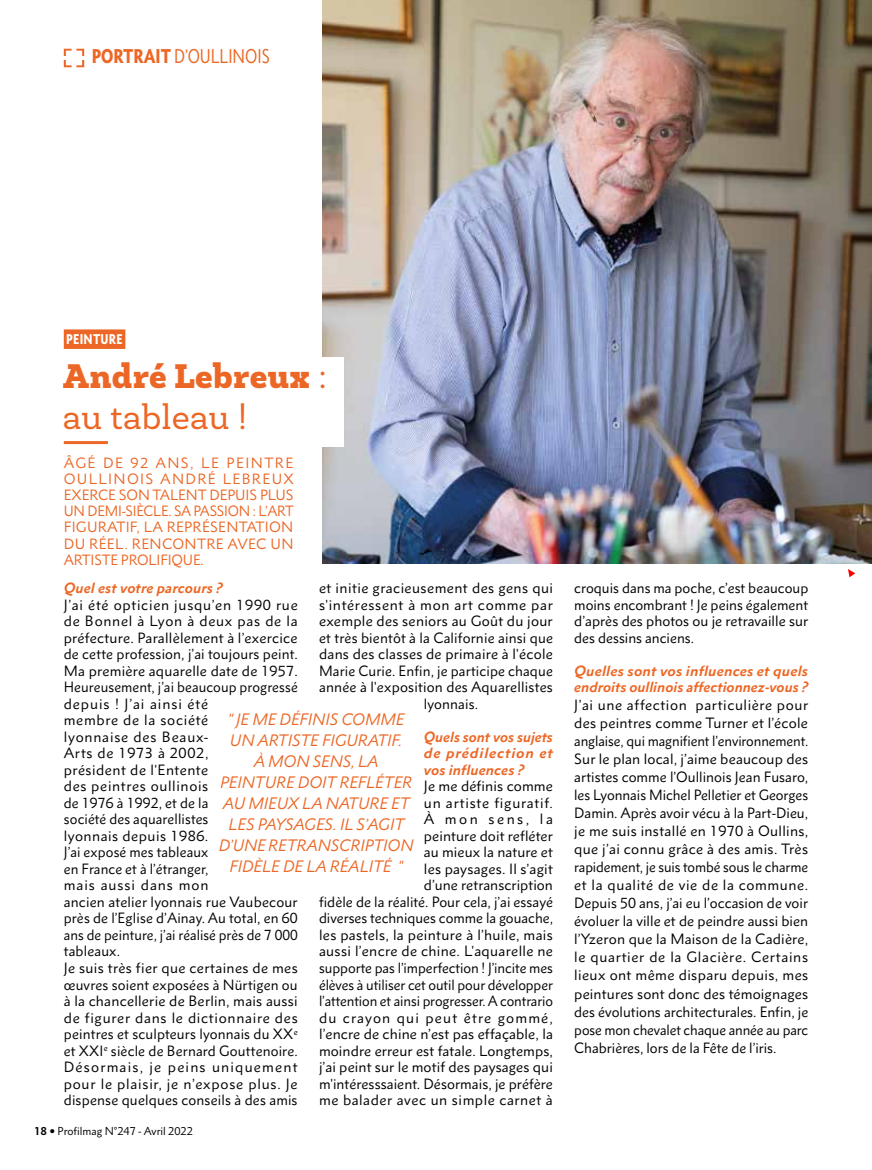
<style>
.page{position:relative;width:872px;height:1170px;background:#fff}
.page>*{position:absolute;margin:0;border:0;box-sizing:border-box;transform-origin:0 0}
.t1{font:900 34.5px/41.4px "Newslab";letter-spacing:.01em;color:#ec6725}
.t2{font:condensed 18px "Metro Nova Pro";color:#ec6725}
.t3{font:italic 15px/21px "Metro Nova Pro";color:#ec6725;text-align:center}
.t4{font:13.5px/16.5px "Metro Nova Pro";letter-spacing:.01em;color:#000;text-align:justify}
.t5{font:13.5px/16.2px "Metro Nova Pro";letter-spacing:.01em;color:#ec6725;text-align:justify}
.t6{font:italic 700 13.5px/16.5px "Metro Nova Pro";letter-spacing:.01em;color:#ec6725;text-align:justify}
.t7{font:13.5px "Metro Nova Pro";letter-spacing:.03em;color:#000}
.t8{font:13.5px "Metro Nova Pro";letter-spacing:.045em;color:#000}
.t9{font:900 condensed 12.75px "Metro Nova Pro";letter-spacing:.02em;color:#fff}
.t10{font:10.5px "Metro Nova Pro";color:#000}
.s1{font-weight:900}
.s2{font-weight:400}
.s3{font-weight:700}
</style>
<div class="page">
<svg style="left:848px;top:569px;width:7px;height:8px"></svg>
<img style="left:322px;top:0;width:550px;height:563px">
<svg style="left:64px;top:49px;width:20px;height:18px"></svg>
<div style="left:64px;top:329px;width:61px;height:20px;background:#ec6725"></div>
<div style="left:48px;top:357px;width:296px;height:89px;background:#fff"></div>
<hr style="left:64px;top:441px;width:44px;height:3px;background:#ec6725">
<h2 class="t2" style="left:92px;top:44px;width:180px"><span class="s1">PORTRAIT</span> D’OULLINOIS</h2>
<p class="t9" style="left:66px;top:331px;width:58px">PEINTURE</p>
<h1 class="t1" style="left:63px;top:355px;width:265px">André Lebreux <span class="s2">: au tableau !</span></h1>
<p class="t5" style="left:64px;top:454px;width:231px">ÂGÉ DE 92 ANS, LE PEINTRE OULLINOIS ANDRÉ LEBREUX EXERCE SON TALENT DEPUIS PLUS UN DEMI-SIÈCLE. SA PASSION : L’ART FIGURATIF, LA REPRÉSENTATION DU RÉEL. RENCONTRE AVEC UN ARTISTE PROLIFIQUE.</p>
<p class="t6" style="left:64px;top:579px;width:160px">Quel est votre parcours ?</p>
<p class="t4" style="left:64px;top:596px;width:235px;text-align:left">J’ai été opticien jusqu’en 1990 rue de Bonnel à Lyon à deux pas de la préfecture. Parallèlement à l’exercice de cette profession, j’ai toujours peint.<br>Ma première aquarelle date de 1957.<br>Heureusement, j’ai beaucoup progressé depuis ! J’ai ainsi été<br>membre de la société<br>lyonnaise des Beaux-<br>Arts de 1973 à 2002,<br>président de l'Entente<br>des peintres oullinois<br>de 1976 à 1992, et de la<br>société des aquarellistes<br>lyonnais depuis 1986.<br>J’ai exposé mes tableaux<br>en France et à l’étranger,<br>mais aussi dans mon<br>ancien atelier lyonnais rue Vaubecour près de l’Eglise d’Ainay. Au total, en 60 ans de peinture, j’ai réalisé près de 7 000 tableaux.<br>Je suis très fier que certaines de mes œuvres soient exposées à Nürtigen ou à la chancellerie de Berlin, mais aussi de figurer dans le dictionnaire des peintres et sculpteurs lyonnais du XX<sup>e </sup>et XXI<sup>e</sup> siècle de Bernard Gouttenoire.<br>Désormais, je peins uniquement pour le plaisir, je n’expose plus. Je dispense quelques conseils à des amis</p>
<p class="t7" style="left:319px;top:579px;width:235px">et initie gracieusement des gens qui</p>
<p class="t8" style="left:319px;top:596px;width:235px">s'intéressent à mon art comme par</p>
<p class="t4" style="left:319px;top:612px;width:235px">exemple des seniors au Goût du jour</p>
<p class="t4" style="left:319px;top:629px;width:235px">et très bientôt à la Californie ainsi que</p>
<p class="t4" style="left:319px;top:645px;width:235px">dans des classes de primaire à l'école</p>
<p class="t4" style="left:319px;top:662px;width:235px">Marie Curie. Enfin, je participe chaque</p>
<p class="t4" style="left:319px;top:678px;width:235px">année à l'exposition des Aquarellistes</p>
<p class="t4" style="left:424px;top:695px;width:56px">lyonnais.</p>
<p class="t6" style="left:424px;top:728px;width:130px">Quels sont vos sujets de prédilection et vos influences ?</p>
<p class="t4" style="left:319px;top:777px;width:235px;text-align:right">Je me définis comme<br>un artiste figuratif.<br>À mon sens, la<br>peinture doit refléter<br>au mieux la nature et<br>les paysages. Il s’agit<br>d’une retranscription<br>fidèle de la réalité. Pour cela, j’ai essayé diverses techniques comme la gouache, les pastels, la peinture à l’huile, mais aussi l’encre de chine. L'aquarelle ne supporte pas l’imperfection ! J’incite mes élèves à utiliser cet outil pour développer l’attention et ainsi progresser. A contrario du crayon qui peut être gommé, l’encre de chine n’est pas effaçable, la moindre erreur est fatale. Longtemps, j’ai peint sur le motif des paysages qui m'intéresssaient. Désormais, je préfère me balader avec un simple carnet à</p>
<p class="t3" style="left:219px;top:708px;width:196px">" JE ME DÉFINIS COMME<br>UN ARTISTE FIGURATIF.<br>À MON SENS, LA<br>PEINTURE DOIT REFLÉTER<br>AU MIEUX LA NATURE ET<br>LES PAYSAGES. IL S’AGIT<br>D’UNE RETRANSCRIPTION<br>FIDÈLE DE LA RÉALITÉ "</p>
<p class="t10" style="left:34px;top:1123px;width:160px"><span class="s3">18</span> Profilmag N°247 - Avril 2022</p>
<p class="t4" style="left:574px;top:579px;width:235px">croquis dans ma poche, c’est beaucoup moins encombrant ! Je peins également d’après des photos ou je retravaille sur des dessins anciens.</p>
<p class="t6" style="left:574px;top:662px;width:235px">Quelles sont vos influences et quels endroits oullinois affectionnez-vous ?</p>
<p class="t4" style="left:574px;top:696px;width:235px;line-height:18px">J’ai une affection particulière pour des peintres comme Turner et l’école anglaise, qui magnifient l’environnement.<br>Sur le plan local, j’aime beaucoup des artistes comme l’Oullinois Jean Fusaro, les Lyonnais Michel Pelletier et Georges Damin. Après avoir vécu à la Part-Dieu, je me suis installé en 1970 à Oullins, que j’ai connu grâce à des amis. Très rapidement, je suis tombé sous le charme et la qualité de vie de la commune.<br>Depuis 50 ans, j’ai eu l’occasion de voir évoluer la ville et de peindre aussi bien l’Yzeron que la Maison de la Cadière, le quartier de la Glacière. Certains lieux ont même disparu depuis, mes peintures sont donc des témoignages des évolutions architecturales. Enfin, je pose mon chevalet chaque année au parc Chabrières, lors de la Fête de l’iris.</p>
</div>
